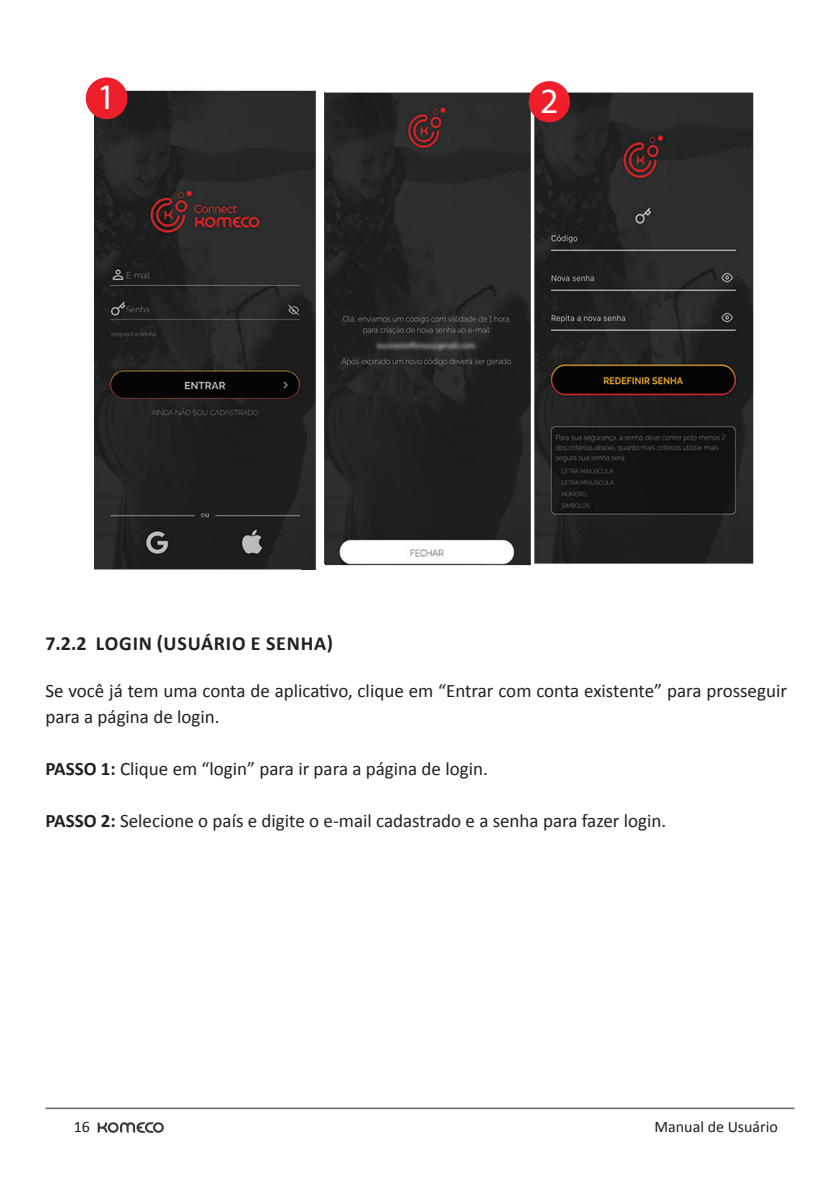
<style>
.page{position:relative;width:840px;height:1191px;background:#fff}
.page>*{position:absolute;margin:0;border:0;box-sizing:border-box;transform-origin:0 0}
.t1{font:36px "Myriad Pro";color:#fff}
.t2{font:35.6px "Myriad Pro";color:#fff}
.t3{font:700 20px "Calibri";letter-spacing:.04em;color:#231f20}
.t4{font:19px/26px "Calibri";color:#231f20}
.t5{font:16px "Calibri";color:#231f20}
.s1{font-weight:700}
</style>
<div class="page">
<hr style="left:45px;top:1107px;width:749px;height:2px;background:#67676a">
<svg style="left:98px;top:1122px;width:66px;height:10px"></svg>
<img style="left:301px;top:93px;width:451px;height:477px">
<img style="left:94px;top:82px;width:222px;height:487px">
<img style="left:301px;top:93px;width:23px;height:476px">
<div style="left:86px;top:77px;width:41px;height:42px;background:#ee1f2a;border-radius:50%"></div>
<div style="left:528px;top:81px;width:41px;height:41px;background:#ee1f2a;border-radius:50%"></div>
<h1 class="t1" style="left:97px;top:75px;width:20px">1</h1>
<h2 class="t2" style="left:539px;top:79px;width:20px">2</h2>
<p class="t3" style="left:45px;top:629px;width:289px">7.2.2 LOGIN (USUÁRIO E SENHA)</p>
<p class="t4" style="left:45px;top:677px;width:742px">Se você já tem uma conta de aplicativo, clique em “Entrar com conta existente” para prosseguir para a página de login.</p>
<p class="t4" style="left:45px;top:755px;width:443px"><span class="s1">PASSO 1:</span> Clique em “login” para ir para a página de login.</p>
<p class="t4" style="left:45px;top:807px;width:622px"><span class="s1">PASSO 2:</span> Selecione o país e digite o e-mail cadastrado e a senha para fazer login.</p>
<p class="t5" style="left:74px;top:1115px;width:18px">16</p>
<p class="t5" style="left:654px;top:1115px;width:125px">Manual de Usuário</p>
</div>
